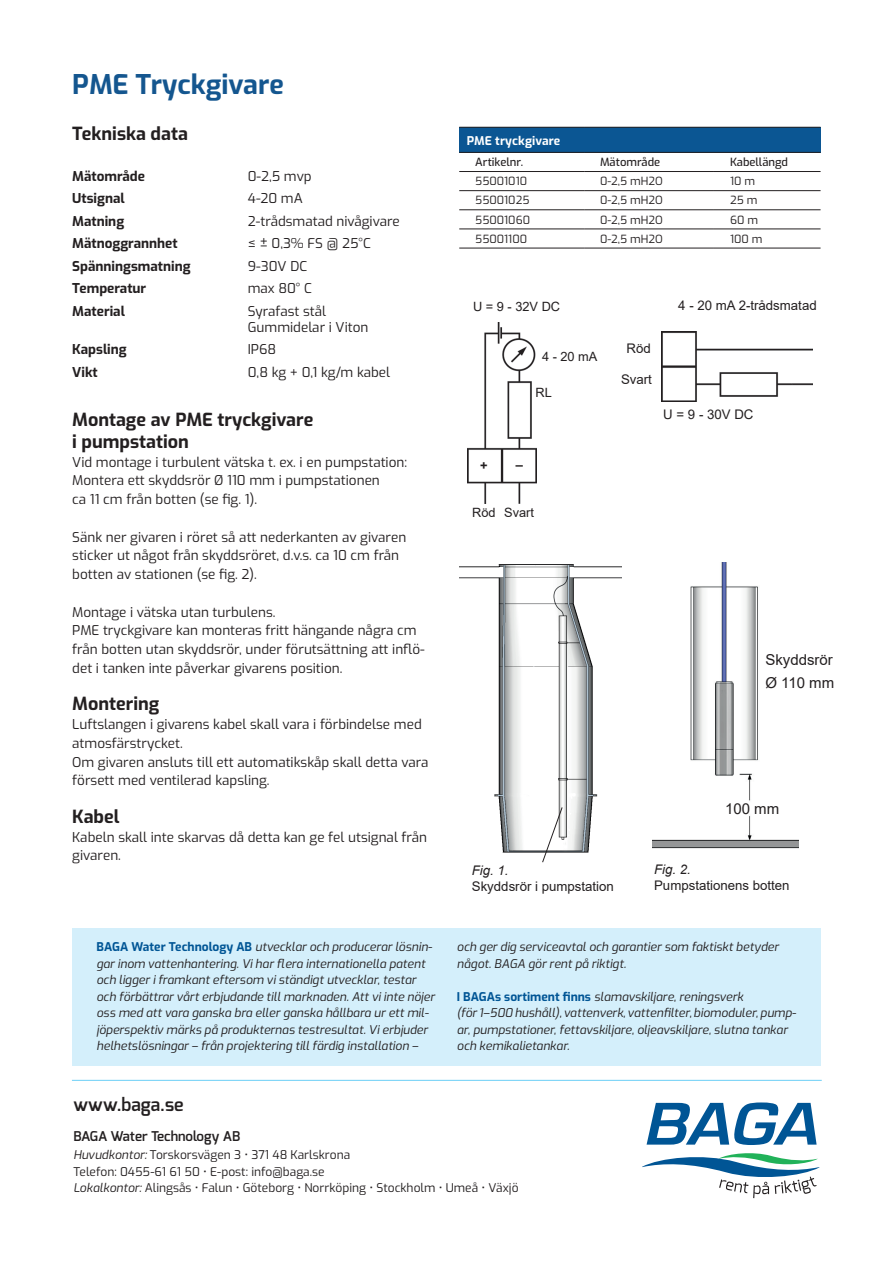
<style>
.page{position:relative;width:893px;height:1263px;background:#fff}
.page>*{position:absolute;margin:0;border:0;box-sizing:border-box;transform-origin:0 0}
.t1{font:700 27px "Exo";color:#14568f}
.t2{font:700 18px/21.6px "Exo";color:#231f20}
.t3{font:600 18px "Exo";color:#231f20}
.t4{font:15px/22.5px "Arial";color:#231f20}
.t5{font:13.5px/18.8px "Exo";color:#231f20}
.t6{font:700 13.5px "Exo";color:#231f20}
.t7{font:600 13.5px "Exo";color:#231f20}
.t8{font:13.2px "Arial";color:#231f20}
.t9{font:italic 13.2px "Arial";color:#231f20}
.t10{font:12.75px "Arial";color:#231f20}
.t11{font:700 12.75px "Arial";color:#231f20}
.t12{font:italic 12px/16.5px "Exo";color:#231f20}
.t13{font:12px/16.5px "Exo";color:#231f20}
.t14{font:700 12px "Exo";letter-spacing:.01em;color:#fff}
.t15{font:11.25px "Exo";color:#231f20}
.t16{font:500 11.25px "Exo";color:#231f20}
.s1{font-weight:700;font-style:normal;color:#005595}
.s2{font-style:italic}
</style>
<div class="page">
<div style="left:72px;top:928px;width:749px;height:138px;background:#d4effb"></div>
<svg style="left:647px;top:1102px;width:170px;height:43px"></svg>
<svg style="left:642px;top:1153px;width:178px;height:45px"></svg>
<hr style="left:72px;top:1080px;width:750px;height:1px;background:#6bcff6">
<div style="left:459px;top:127px;width:362px;height:25px;background:#0b5693"></div>
<hr style="left:459px;top:152px;width:125px;height:1px;background:#231f20">
<hr style="left:584px;top:152px;width:130px;height:1px;background:#231f20">
<hr style="left:714px;top:152px;width:107px;height:1px;background:#231f20">
<hr style="left:459px;top:171px;width:125px;height:1px;background:#231f20">
<hr style="left:584px;top:171px;width:130px;height:1px;background:#231f20">
<hr style="left:714px;top:171px;width:107px;height:1px;background:#231f20">
<hr style="left:459px;top:127px;width:125px;height:1px;background:#231f20">
<hr style="left:584px;top:127px;width:130px;height:1px;background:#231f20">
<hr style="left:714px;top:127px;width:107px;height:1px;background:#231f20">
<hr style="left:459px;top:190px;width:125px;height:1px;background:#231f20">
<hr style="left:584px;top:190px;width:130px;height:1px;background:#231f20">
<hr style="left:714px;top:190px;width:107px;height:1px;background:#231f20">
<hr style="left:459px;top:209px;width:125px;height:1px;background:#231f20">
<hr style="left:584px;top:209px;width:130px;height:1px;background:#231f20">
<hr style="left:714px;top:209px;width:107px;height:1px;background:#231f20">
<hr style="left:459px;top:229px;width:125px;height:1px;background:#231f20">
<hr style="left:584px;top:229px;width:130px;height:1px;background:#231f20">
<hr style="left:714px;top:229px;width:107px;height:1px;background:#231f20">
<hr style="left:459px;top:248px;width:125px;height:1px;background:#231f20">
<hr style="left:584px;top:248px;width:130px;height:1px;background:#231f20">
<hr style="left:714px;top:248px;width:107px;height:1px;background:#231f20">
<img style="left:467px;top:322px;width:70px;height:182px">
<img style="left:662px;top:331px;width:150px;height:70px">
<img style="left:652px;top:563px;width:146px;height:286px">
<img style="left:459px;top:564px;width:162px;height:289px">
<svg style="left:542px;top:806px;width:21px;height:57px"></svg>
<h1 class="t1" style="left:72px;top:64px;width:213px">PME Tryckgivare</h1>
<h2 class="t2" style="left:72px;top:122px;width:117px">Tekniska data</h2>
<p class="t6" style="left:72px;top:165px;width:74px">Mätområde</p>
<p class="t5" style="left:248px;top:166px;width:65px">0-2,5 mvp</p>
<p class="t6" style="left:72px;top:188px;width:54px">Utsignal</p>
<p class="t5" style="left:248px;top:188px;width:57px">4-20 mA</p>
<p class="t6" style="left:72px;top:210px;width:53px">Matning</p>
<p class="t5" style="left:248px;top:211px;width:154px">2-trådsmatad nivågivare</p>
<p class="t6" style="left:72px;top:233px;width:107px">Mätnoggrannhet</p>
<p class="t5" style="left:248px;top:233px;width:125px">≤ ± 0,3% FS @ 25°C</p>
<p class="t6" style="left:72px;top:255px;width:120px">Spänningsmatning</p>
<p class="t5" style="left:248px;top:256px;width:61px">9-30V DC</p>
<p class="t6" style="left:72px;top:278px;width:76px">Temperatur</p>
<p class="t5" style="left:248px;top:278px;width:66px">max 80° C</p>
<p class="t6" style="left:72px;top:300px;width:54px">Material</p>
<p class="t5" style="left:248px;top:302px;width:122px;line-height:16.2px">Syrafast stål<br>Gummidelar i Viton</p>
<p class="t6" style="left:72px;top:339px;width:56px">Kapsling</p>
<p class="t5" style="left:248px;top:339px;width:30px">IP68</p>
<p class="t6" style="left:72px;top:362px;width:27px">Vikt</p>
<p class="t5" style="left:248px;top:362px;width:144px">0,8 kg + 0,1 kg/m kabel</p>
<h2 class="t2" style="left:72px;top:408px;width:243px">Montage av PME tryckgivare i pumpstation</h2>
<p class="t5" style="left:72px;top:452px;width:336px">Vid montage i turbulent vätska t. ex. i en pumpstation:<br>Montera ett skyddsrör Ø 110 mm i pumpstationen<br>ca 11 cm från botten (se fig. 1).</p>
<p class="t5" style="left:72px;top:527px;width:336px">Sänk ner givaren i röret så att nederkanten av givaren sticker ut något från skyddsröret, d.v.s. ca 10 cm från botten av stationen (se fig. 2).</p>
<p class="t5" style="left:72px;top:602px;width:354px">Montage i vätska utan turbulens.<br>PME tryckgivare kan monteras fritt hängande några cm från botten utan skyddsrör, under förutsättning att inflö&shy;det i tanken inte påverkar givarens position.</p>
<h2 class="t2" style="left:72px;top:692px;width:88px">Montering</h2>
<p class="t5" style="left:72px;top:714px;width:358px">Luftslangen i givarens kabel skall vara i förbindelse med atmosfärstrycket.<br>Om givaren ansluts till ett automatikskåp skall detta vara försett med ventilerad kapsling.</p>
<h2 class="t2" style="left:72px;top:804px;width:49px">Kabel</h2>
<p class="t5" style="left:72px;top:827px;width:356px">Kabeln skall inte skarvas då detta kan ge fel utsignal från givaren.</p>
<p class="t14" style="left:467px;top:132px;width:95px">PME tryckgivare</p>
<p class="t16" style="left:475px;top:154px;width:49px">Artikelnr.</p>
<p class="t16" style="left:600px;top:154px;width:62px">Mätområde</p>
<p class="t16" style="left:730px;top:154px;width:60px">Kabellängd</p>
<p class="t15" style="left:475px;top:173px;width:53px">55001010</p>
<p class="t15" style="left:600px;top:173px;width:64px">0-2,5 mH2O</p>
<p class="t15" style="left:730px;top:173px;width:27px">10 m</p>
<p class="t15" style="left:475px;top:192px;width:56px">55001025</p>
<p class="t15" style="left:600px;top:192px;width:64px">0-2,5 mH2O</p>
<p class="t15" style="left:730px;top:192px;width:29px">25 m</p>
<p class="t15" style="left:475px;top:211px;width:56px">55001060</p>
<p class="t15" style="left:600px;top:211px;width:64px">0-2,5 mH2O</p>
<p class="t15" style="left:730px;top:211px;width:30px">60 m</p>
<p class="t15" style="left:475px;top:230px;width:53px">55001100</p>
<p class="t15" style="left:600px;top:230px;width:64px">0-2,5 mH2O</p>
<p class="t15" style="left:730px;top:230px;width:34px">100 m</p>
<p class="t10" style="left:473px;top:298px;width:89px">U = 9 - 32V DC</p>
<p class="t10" style="left:542px;top:347px;width:57px">4 - 20 mA</p>
<p class="t10" style="left:536px;top:384px;width:18px">RL</p>
<p class="t11" style="left:480px;top:457px;width:9px">+</p>
<p class="t11" style="left:516px;top:451px;width:9px">_</p>
<p class="t10" style="left:472px;top:504px;width:63px">Röd Svart</p>
<p class="t8" style="left:678px;top:296px;width:140px">4 - 20 mA 2-trådsmatad</p>
<p class="t8" style="left:627px;top:340px;width:26px">Röd</p>
<p class="t8" style="left:621px;top:371px;width:32px">Svart</p>
<p class="t8" style="left:663px;top:405px;width:92px">U = 9 - 30V DC</p>
<p class="t4" style="left:765px;top:649px;width:70px">Skyddsrör<br>Ø 110 mm</p>
<p class="t9" style="left:472px;top:861px;width:38px">Fig. 1.</p>
<p class="t8" style="left:472px;top:877px;width:144px">Skyddsrör i pumpstation</p>
<p class="t4" style="left:725px;top:797px;width:56px">100 mm</p>
<p class="t9" style="left:654px;top:861px;width:38px">Fig. 2.</p>
<p class="t8" style="left:654px;top:876px;width:137px">Pumpstationens botten</p>
<p class="t12" style="left:97px;top:938px;width:340px"><span class="s1">BAGA Water Technology AB</span> utvecklar och producerar lösnin&shy;gar inom vattenhantering. Vi har flera internationella patent och ligger i framkant eftersom vi ständigt utvecklar, testar och förbättrar vårt erbjudande till marknaden. Att vi inte nöjer oss med att vara ganska bra eller ganska hållbara ur ett mil&shy;jöperspektiv märks på produkternas testresultat. Vi erbjuder helhetslösningar – från projektering till färdig installation –</p>
<p class="t12" style="left:457px;top:938px;width:323px">och ger dig serviceavtal och garantier som faktiskt betyder något. BAGA gör rent på riktigt.</p>
<p class="t12" style="left:457px;top:987px;width:341px"><span class="s1">I BAGAs sortiment finns</span> slamavskiljare, reningsverk<br>(för 1–500 hushåll), vattenverk, vattenfilter, biomoduler, pump&shy;ar, pumpstationer, fettavskiljare, oljeavskiljare, slutna tankar och kemikalietankar.</p>
<h2 class="t3" style="left:73px;top:1093px;width:112px">www.baga.se</h2>
<p class="t7" style="left:73px;top:1128px;width:168px">BAGA Water Technology AB</p>
<p class="t13" style="left:73px;top:1146px;width:447px"><span class="s2">Huvudkontor:</span> Torskorsvägen 3 • 371 48 Karlskrona<br>Telefon: 0455-61 61 50 • E-post: info@baga.se<br><span class="s2">Lokalkontor:</span> Alingsås • Falun • Göteborg • Norrköping • Stockholm • Umeå • Växjö</p>
</div>
